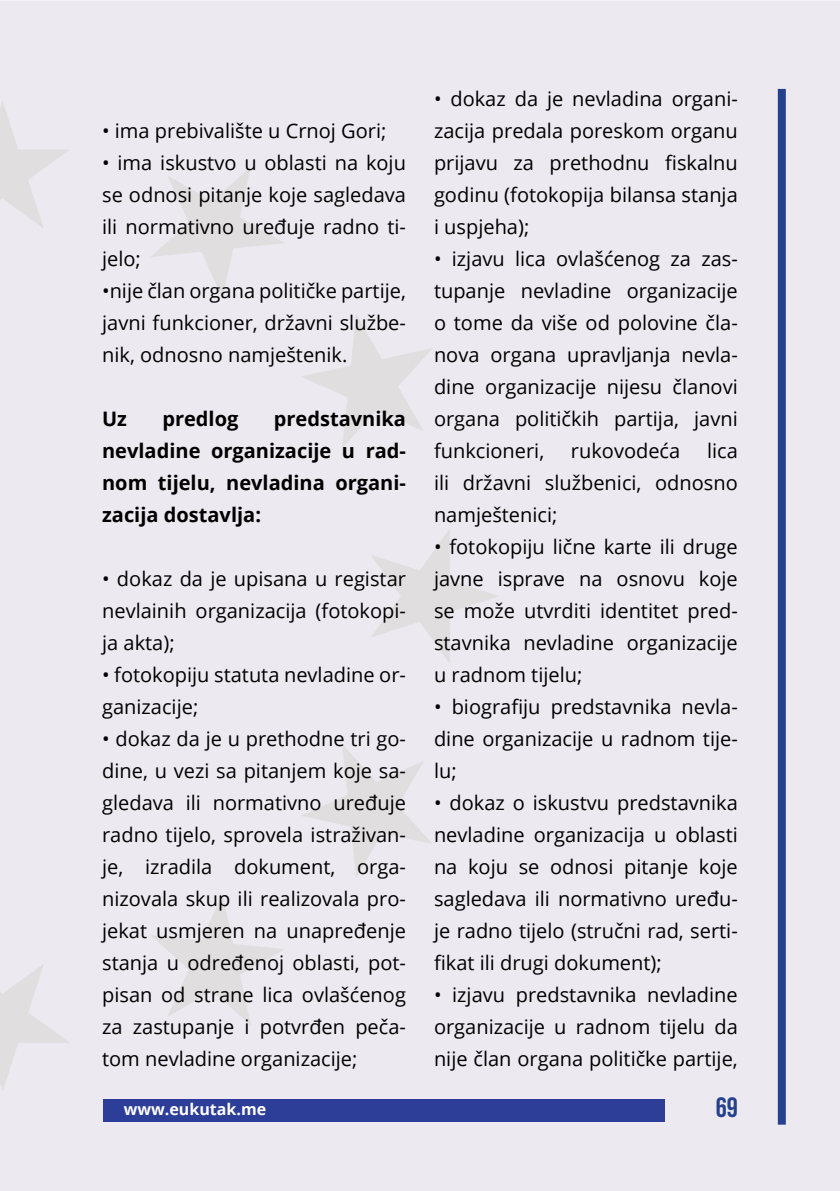
<style>
.page{position:relative;width:840px;height:1191px;background:#fff}
.page>*{position:absolute;margin:0;border:0;box-sizing:border-box;transform-origin:0 0}
.t1{font:700 28px "Bebas Neue";color:#25408f}
.t2{font:20px/32px "Open Sans";color:#000;text-align:justify}
.t3{font:700 20px/32px "Open Sans";color:#000;text-align:justify}
.t4{font:700 16px "Open Sans";color:#fff}
</style>
<div class="page">
<div style="left:0;top:0;width:839px;height:1191px;background:#ece9f0"></div>
<div style="left:103px;top:1099px;width:561px;height:23px;background:#2d3e99"></div>
<div style="left:777px;top:89px;width:8px;height:1035px;background:#25408f"></div>
<p class="t2" style="left:102px;top:114px;width:286px">• ima prebivalište u Crnoj Gori;</p>
<p class="t2" style="left:102px;top:146px;width:305px">• ima iskustvo u oblasti na koju se odnosi pitanje koje sagledava ili normativno uređuje radno ti&shy;jelo;</p>
<p class="t2" style="left:102px;top:274px;width:305px">•nije član organa političke partije, javni funkcioner, državni službe&shy;nik, odnosno namještenik.</p>
<p class="t3" style="left:102px;top:402px;width:305px;text-indent:171px">predstavnika nevladine organizacije u rad&shy;nom tijelu, nevladina organi&shy;zacija dostavlja:</p>
<p class="t3" style="left:102px;top:402px;width:26px">Uz</p>
<p class="t3" style="left:162px;top:402px;width:77px">predlog</p>
<p class="t2" style="left:102px;top:562px;width:305px">• dokaz da je upisana u registar nevlainih organizacija (fotokopi&shy;ja akta);</p>
<p class="t2" style="left:102px;top:658px;width:305px">• fotokopiju statuta nevladine or&shy;ganizacije;</p>
<p class="t2" style="left:102px;top:722px;width:305px">• dokaz da je u prethodne tri go&shy;dine, u vezi sa pitanjem koje sa&shy;gledava ili normativno uređuje radno tijelo, sprovela istraživan&shy;je, izradila dokument, orga&shy;nizovala skup ili realizovala pro&shy;jekat usmjeren na unapređenje stanja u određenoj oblasti, pot&shy;pisan od strane lica ovlašćenog za zastupanje i potvrđen peča&shy;tom nevladine organizacije;</p>
<p class="t2" style="left:434px;top:82px;width:305px">• dokaz da je nevladina organi&shy;zacija predala poreskom organu prijavu za prethodnu fiskalnu godinu (fotokopija bilansa stanja i uspjeha);</p>
<p class="t2" style="left:434px;top:242px;width:305px">• izjavu lica ovlašćenog za zas&shy;tupanje nevladine organizacije o tome da više od polovine čla&shy;nova organa upravljanja nevla&shy;dine organizacije nijesu članovi organa političkih partija, javni funkcioneri,</p>
<p class="t2" style="left:570px;top:434px;width:111px">rukovodeća</p>
<p class="t2" style="left:434px;top:434px;width:305px;text-indent:273px">lica ili državni službenici, odnosno namještenici;</p>
<p class="t2" style="left:434px;top:530px;width:305px">• fotokopiju lične karte ili druge javne isprave na osnovu koje se može utvrditi identitet pred&shy;stavnika nevladine organizacije u radnom tijelu;</p>
<p class="t2" style="left:434px;top:690px;width:305px">• biografiju predstavnika nevla&shy;dine organizacije u radnom tije&shy;lu;</p>
<p class="t2" style="left:434px;top:786px;width:305px">• dokaz o iskustvu predstavnika nevladine organizacija u oblasti na koju se odnosi pitanje koje sagledava ili normativno uređu&shy;je radno tijelo (stručni rad, serti&shy;fikat ili drugi dokument);</p>
<p class="t2" style="left:434px;top:978px;width:305px">• izjavu predstavnika nevladine organizacije u radnom tijelu da nije član organa političke partije,</p>
<p class="t4" style="left:124px;top:1097px;width:144px">www.eukutak.me</p>
<h1 class="t1" style="left:715px;top:1092px;width:24px">69</h1>
</div>
